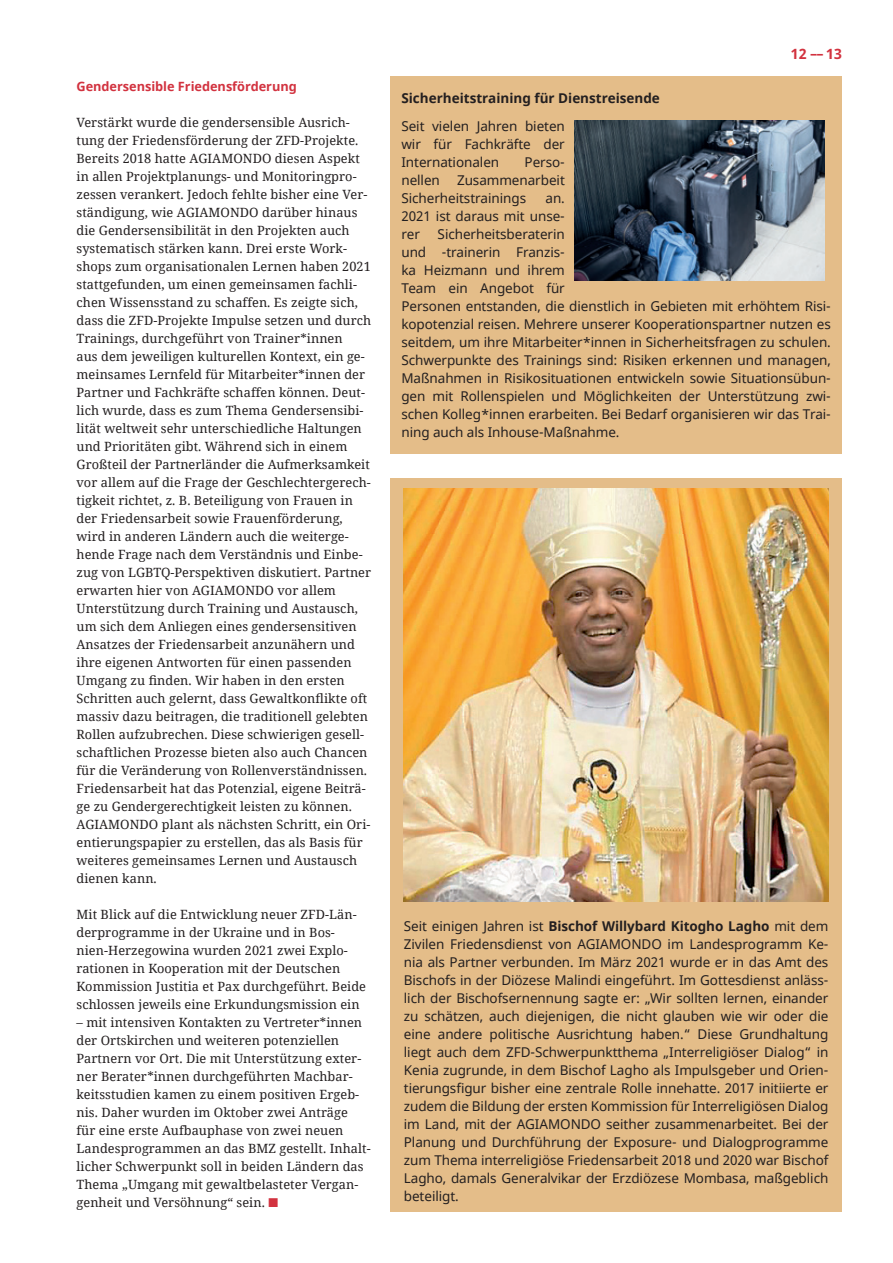
<style>
.page{position:relative;width:893px;height:1263px;background:#fff}
.page>*{position:absolute;margin:0;border:0;box-sizing:border-box;transform-origin:0 0}
.t1{font:700 14.25px "Noto Sans";color:#d2323f}
.t2{font:13.5px/18px "Noto Sans";letter-spacing:-.005em;color:#231f20;text-align:justify}
.t3{font:700 13.5px "Noto Sans";color:#231f20}
.Fließtext{font:12.75px/18px "Noto Serif";letter-spacing:.005em;color:#231f20}
.Zwischenüberschrift{font:700 12.75px "Noto Sans";color:#d2323f}
.s1{color:#d2323f}
.s2{font-weight:700}
</style>
<div class="page">
<div style="left:390px;top:77px;width:452px;height:377px;background:#e4bd89"></div>
<img style="left:575px;top:120px;width:249px;height:161px">
<div style="left:390px;top:478px;width:452px;height:734px;background:#e4bd89"></div>
<img style="left:404px;top:488px;width:424px;height:413px">
<p class="Zwischenüberschrift" style="left:77px;top:78px;width:222px">Gendersensible Friedensförderung</p>
<p class="Fließtext" style="left:77px;top:113px;width:296px">Verstärkt wurde die gendersensible Ausrich&shy;tung der Friedensförderung der ZFD-Projekte.<br>Bereits 2018 hatte AGIAMONDO diesen Aspekt in allen Projektplanungs- und Monitoringpro&shy;zessen verankert. Jedoch fehlte bisher eine Ver&shy;ständigung, wie AGIAMONDO darüber hinaus die Gendersensibilität in den Projekten auch systematisch stärken kann. Drei erste Work&shy;shops zum organisationalen Lernen haben 2021 stattgefunden, um einen gemeinsamen fachli&shy;chen Wissensstand zu schaffen. Es zeigte sich, dass die ZFD-Projekte Impulse setzen und durch Trainings, durchgeführt von Trainer*innen<br>aus dem jeweiligen kulturellen Kontext, ein ge&shy;meinsames Lernfeld für Mitarbeiter*innen der Partner und Fachkräfte schaffen können. Deut&shy;lich wurde, dass es zum Thema Gendersensibi&shy;lität weltweit sehr unterschiedliche Haltungen und Prioritäten gibt. Während sich in einem Großteil der Partnerländer die Aufmerksamkeit vor allem auf die Frage der Geschlechtergerech&shy;tigkeit richtet, z. B. Beteiligung von Frauen in der Friedensarbeit sowie Frauenförderung, wird in anderen Ländern auch die weiterge&shy;hende Frage nach dem Verständnis und Einbe&shy;zug von LGBTQ-Perspektiven diskutiert. Partner erwarten hier von AGIAMONDO vor allem Unterstützung durch Training und Austausch, um sich dem Anliegen eines gendersensitiven Ansatzes der Friedensarbeit anzunähern und ihre eigenen Antworten für einen passenden Umgang zu finden. Wir haben in den ersten Schritten auch gelernt, dass Gewaltkonflikte oft massiv dazu beitragen, die traditionell gelebten Rollen aufzubrechen. Diese schwierigen gesell&shy;schaftlichen Prozesse bieten also auch Chancen für die Veränderung von Rollenverständnissen.<br>Friedensarbeit hat das Potenzial, eigene Beiträ&shy;ge zu Gendergerechtigkeit leisten zu können.<br>AGIAMONDO plant als nächsten Schritt, ein Ori&shy;entierungspapier zu erstellen, das als Basis für weiteres gemeinsames Lernen und Austausch dienen kann.</p>
<p class="Fließtext" style="left:77px;top:905px;width:291px">Mit Blick auf die Entwicklung neuer ZFD-Län&shy;derprogramme in der Ukraine und in Bos&shy;nien-Herzegowina wurden 2021 zwei Explo&shy;rationen in Kooperation mit der Deutschen Kommission Justitia et Pax durchgeführt. Beide schlossen jeweils eine Erkundungsmission ein</p>
<p class="Fließtext" style="left:77px;top:1013px;width:296px">– mit intensiven Kontakten zu Vertreter*innen der Ortskirchen und weiteren potenziellen Partnern vor Ort. Die mit Unterstützung exter&shy;ner Berater*innen durchgeführten Machbar&shy;keitsstudien kamen zu einem positiven Ergeb&shy;nis. Daher wurden im Oktober zwei Anträge<br>für eine erste Aufbauphase von zwei neuen Landesprogrammen an das BMZ gestellt. Inhalt&shy;licher Schwerpunkt soll in beiden Ländern das Thema „Umgang mit gewaltbelasteter Vergan&shy;genheit und Versöhnung“ sein. <span class="s1">■</span></p>
<p class="t3" style="left:401px;top:88px;width:260px">Sicherheitstraining für Dienstreisende</p>
<p class="t2" style="left:401px;top:118px;width:165px">Seit vielen Jahren bieten wir für Fachkräfte der Internationalen</p>
<p class="t2" style="left:525px;top:154px;width:42px">Perso-</p>
<p class="t1" style="left:791px;top:43px;width:53px">12 –– 13</p>
<p class="t2" style="left:401px;top:172px;width:165px;text-indent:56px">Zusammenarbeit<br>Sicherheitstrainings</p>
<p class="t2" style="left:401px;top:172px;width:40px">nellen</p>
<p class="t2" style="left:401px;top:190px;width:165px;text-indent:144px">an.<br>2021 ist daraus mit unse&shy;rer</p>
<p class="t2" style="left:401px;top:226px;width:431px;text-align:left;text-indent:36px">Sicherheitsberaterin<br>und -trainerin Franzis-<br>ka Heizmann und ihrem<br>Team ein Angebot für<br>Personen entstanden, die dienstlich in Gebieten mit erhöhtem Risi&shy;kopotenzial reisen. Mehrere unserer Kooperationspartner nutzen es seitdem, um ihre Mitarbeiter*innen in Sicherheitsfragen zu schulen.<br>Schwerpunkte des Trainings sind: Risiken erkennen und managen, Maßnahmen in Risikosituationen entwickeln sowie Situationsübun&shy;gen mit Rollenspielen und Möglichkeiten der Unterstützung zwi&shy;schen Kolleg*innen erarbeiten. Bei Bedarf organisieren wir das Trai&shy;ning auch als Inhouse-Maßnahme.</p>
<p class="t2" style="left:404px;top:917px;width:426px">Seit einigen Jahren ist <span class="s2">Bischof Willybard Kitogho Lagho</span> mit dem Zivilen Friedensdienst von AGIAMONDO im Landesprogramm Ke&shy;nia als Partner verbunden. Im März 2021 wurde er in das Amt des Bischofs in der Diözese Malindi eingeführt. Im Gottesdienst anläss&shy;lich der Bischofsernennung sagte er: „Wir sollten lernen, einander zu schätzen, auch diejenigen, die nicht glauben wie wir oder die eine andere politische Ausrichtung haben.“ Diese Grundhaltung liegt auch dem ZFD-Schwerpunktthema „Interreligiöser Dialog“ in Kenia zugrunde, in dem Bischof Lagho als Impulsgeber und Orien&shy;tierungsfigur bisher eine zentrale Rolle innehatte. 2017 initiierte er zudem die Bildung der ersten Kommission für Interreligiösen Dialog im Land, mit der AGIAMONDO seither zusammenarbeitet. Bei der Planung und Durchführung der Exposure- und Dialogprogramme zum Thema interreligiöse Friedensarbeit 2018 und 2020 war Bischof Lagho, damals Generalvikar der Erzdiözese Mombasa, maßgeblich beteiligt.</p>
</div>
